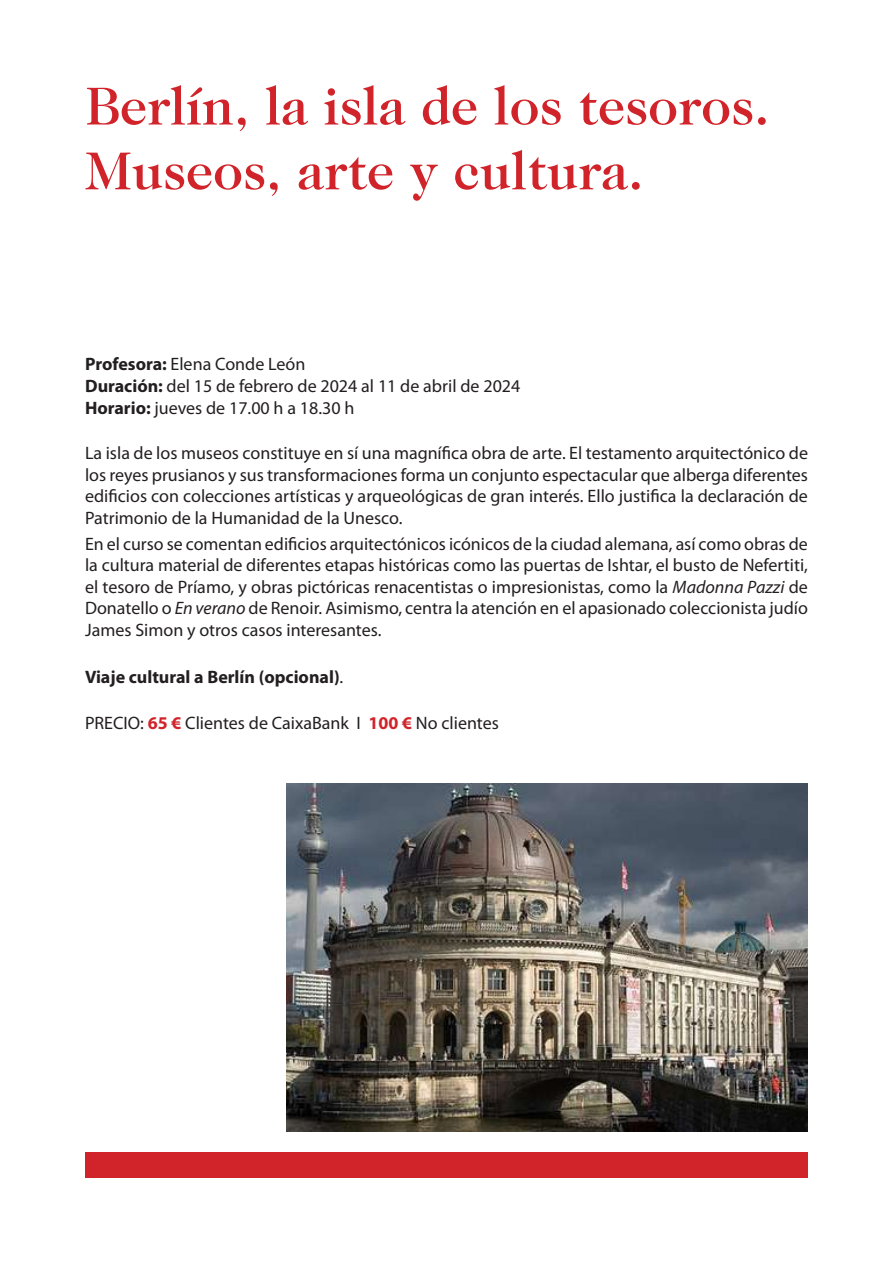
<style>
.page{position:relative;width:893px;height:1263px;background:#fff}
.page>*{position:absolute;margin:0;border:0;box-sizing:border-box;transform-origin:0 0}
.t1{font:500 54px/64.8px "Caslon 224 Std";color:#d1232a}
.t2{font:18px/21.6px "Myriad Pro";color:#231f20;text-align:justify}
.t3{font:700 18px "Myriad Pro";color:#231f20}
.s1{font-weight:700}
.s2{font-style:italic}
.s3{font-weight:400}
.s4{font-weight:700;color:#d1232a}
</style>
<div class="page">
<div style="left:85px;top:1152px;width:723px;height:26px;background:#d1232a"></div>
<img style="left:286px;top:783px;width:522px;height:348px">
<h1 class="t1" style="left:85px;top:73px;width:686px">Berlín, la isla de los tesoros.<br>Museos, arte y cultura.</h1>
<p class="t2" style="left:85px;top:353px;width:437px;text-align:left"><span class="s1">Profesora:</span> Elena Conde León<br><span class="s1">Duración:</span> del 15 de febrero de 2024 al 11 de abril de 2024<br><span class="s1">Horario:</span> jueves de 17.00 h a 18.30 h</p>
<p class="t2" style="left:85px;top:442px;width:724px">La isla de los museos constituye en sí una magnífica obra de arte. El testamento arquitectónico de los reyes prusianos y sus transformaciones forma un conjunto espectacular que alberga diferentes edificios con colecciones artísticas y arqueológicas de gran interés. Ello justifica la declaración de Patrimonio de la Humanidad de la Unesco.</p>
<p class="t2" style="left:85px;top:532px;width:724px">En el curso se comentan edificios arquitectónicos icónicos de la ciudad alemana, así como obras de la cultura material de diferentes etapas históricas como las puertas de Ishtar, el busto de Nefertiti, el tesoro de Príamo, y obras pictóricas renacentistas o impresionistas, como la <span class="s2">Madonna Pazzi</span> de Donatello o <span class="s2">En verano</span> de Renoir. Asimismo, centra la atención en el apasionado coleccionista judío James Simon y otros casos interesantes.</p>
<p class="t3" style="left:85px;top:666px;width:260px">Viaje cultural a Berlín (opcional)<span class="s3">.</span></p>
<p class="t2" style="left:85px;top:712px;width:415px">PRECIO: <span class="s4">65 €</span> Clientes de CaixaBank I <span class="s4">100 €</span> No clientes</p>
</div>
